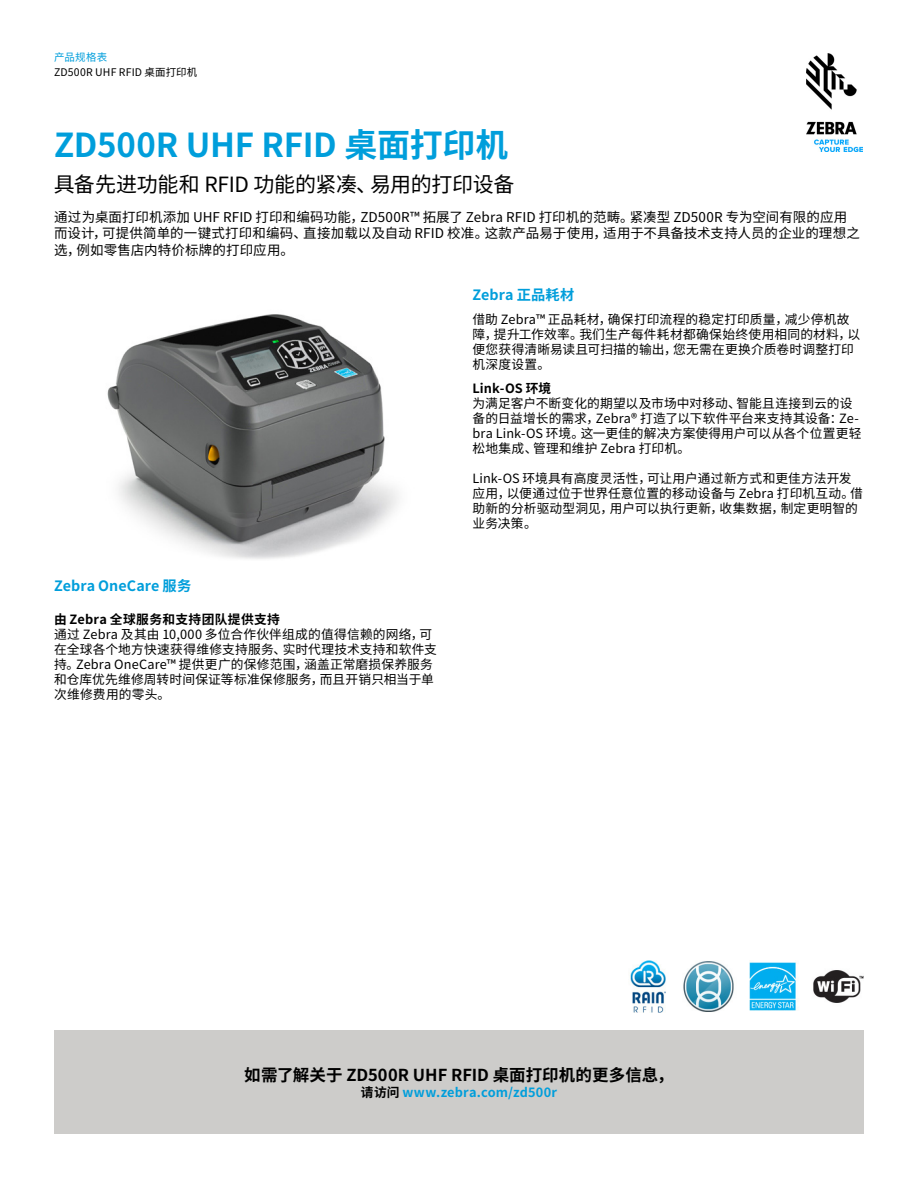
<style>
.page{position:relative;width:918px;height:1188px;background:#fff}
.page>*{position:absolute;margin:0;border:0;box-sizing:border-box;transform-origin:0 0}
.t1{font:700 33px "Noto Sans CJ Ksc";letter-spacing:-.01em;color:#009edb}
.t2{font:21px "Noto Sans CJ Ksc";letter-spacing:-.015em;color:#000}
.t3{font:700 16.5px "Noto Sans CJ Ksc";color:#000}
.t4{font:700 14.25px "Noto Sans CJ Ksc";letter-spacing:.005em;color:#009edb}
.t5{font:13.5px/16.5px "Noto Sans CJ Ksc";letter-spacing:.01em;color:#000}
.t6{font:12.75px/15px "Noto Sans CJ Ksc";letter-spacing:.01em;color:#000}
.t7{font:700 12.75px "Noto Sans CJ Ksc";letter-spacing:.02em;color:#000}
.t8{font:700 12.75px "Noto Sans CJ Ksc";letter-spacing:.015em;color:#009edb}
.t9{font:10.5px "Noto Sans CJ Ksc";letter-spacing:.01em;color:#000}
.t10{font:10.5px "Noto Sans CJ Ksc";letter-spacing:.025em;color:#009edb}
.s1{color:#000}
</style>
<div class="page">
<img style="left:806px;top:54px;width:56px;height:97px">
<div style="left:54px;top:1031px;width:810px;height:103px;background:#cdccca"></div>
<img style="left:630px;top:961px;width:234px;height:52px">
<img style="left:107px;top:314px;width:292px;height:245px">
<p class="t10" style="left:54px;top:52px;width:55px">产品规格表</p>
<p class="t9" style="left:54px;top:66px;width:145px">ZD500R UHF RFID 桌面打印机</p>
<h1 class="t1" style="left:54px;top:127px;width:456px">ZD500R UHF RFID 桌面打印机</h1>
<h2 class="t2" style="left:54px;top:172px;width:462px">具备先进功能和 RFID 功能的紧凑、易用的打印设备</h2>
<p class="t5" style="left:54px;top:209px;width:808px">通过为桌面打印机添加 UHF RFID 打印和编码功能，ZD500R™ 拓展了 Zebra RFID 打印机的范畴。紧凑型 ZD500R 专为空间有限的应用而设计，可提供简单的一键式打印和编码、直接加载以及自动 RFID 校准。这款产品易于使用，适用于不具备技术支持人员的企业的理想之选，例如零售店内特价标牌的打印应用。</p>
<p class="t4" style="left:54px;top:578px;width:139px">Zebra OneCare 服务</p>
<p class="t7" style="left:54px;top:613px;width:227px">由 Zebra 全球服务和支持团队提供支持</p>
<p class="t6" style="left:54px;top:628px;width:385px">通过 Zebra 及其由 10,000 多位合作伙伴组成的值得信赖的网络，可在全球各个地方快速获得维修支持服务、实时代理技术支持和软件支持。Zebra OneCare™ 提供更广的保修范围，涵盖正常磨损保养服务和仓库优先维修周转时间保证等标准保修服务，而且开销只相当于单次维修费用的零头。</p>
<p class="t4" style="left:472px;top:287px;width:103px">Zebra 正品耗材</p>
<p class="t6" style="left:472px;top:312px;width:389px">借助 Zebra™ 正品耗材，确保打印流程的稳定打印质量，减少停机故障，提升工作效率。我们生产每件耗材都确保始终使用相同的材料，以便您获得清晰易读且可扫描的输出，您无需在更换介质卷时调整打印机深度设置。</p>
<p class="t7" style="left:472px;top:381px;width:80px">Link-OS 环境</p>
<p class="t6" style="left:472px;top:396px;width:391px">为满足客户不断变化的期望以及市场中对移动、智能且连接到云的设备的日益增长的需求，Zebra® 打造了以下软件平台来支持其设备：Ze&shy;bra Link-OS 环境。这一更佳的解决方案使得用户可以从各个位置更轻松地集成、管理和维护 Zebra 打印机。</p>
<p class="t6" style="left:472px;top:471px;width:392px">Link-OS 环境具有高度灵活性，可让用户通过新方式和更佳方法开发应用，以便通过位于世界任意位置的移动设备与 Zebra 打印机互动。借助新的分析驱动型洞见，用户可以执行更新，收集数据，制定更明智的业务决策。</p>
<p class="t3" style="left:244px;top:1066px;width:431px">如需了解关于 ZD500R UHF RFID 桌面打印机的更多信息，</p>
<p class="t8" style="left:361px;top:1085px;width:198px"><span class="s1">请访问</span> www.zebra.com/zd500r</p>
</div>
